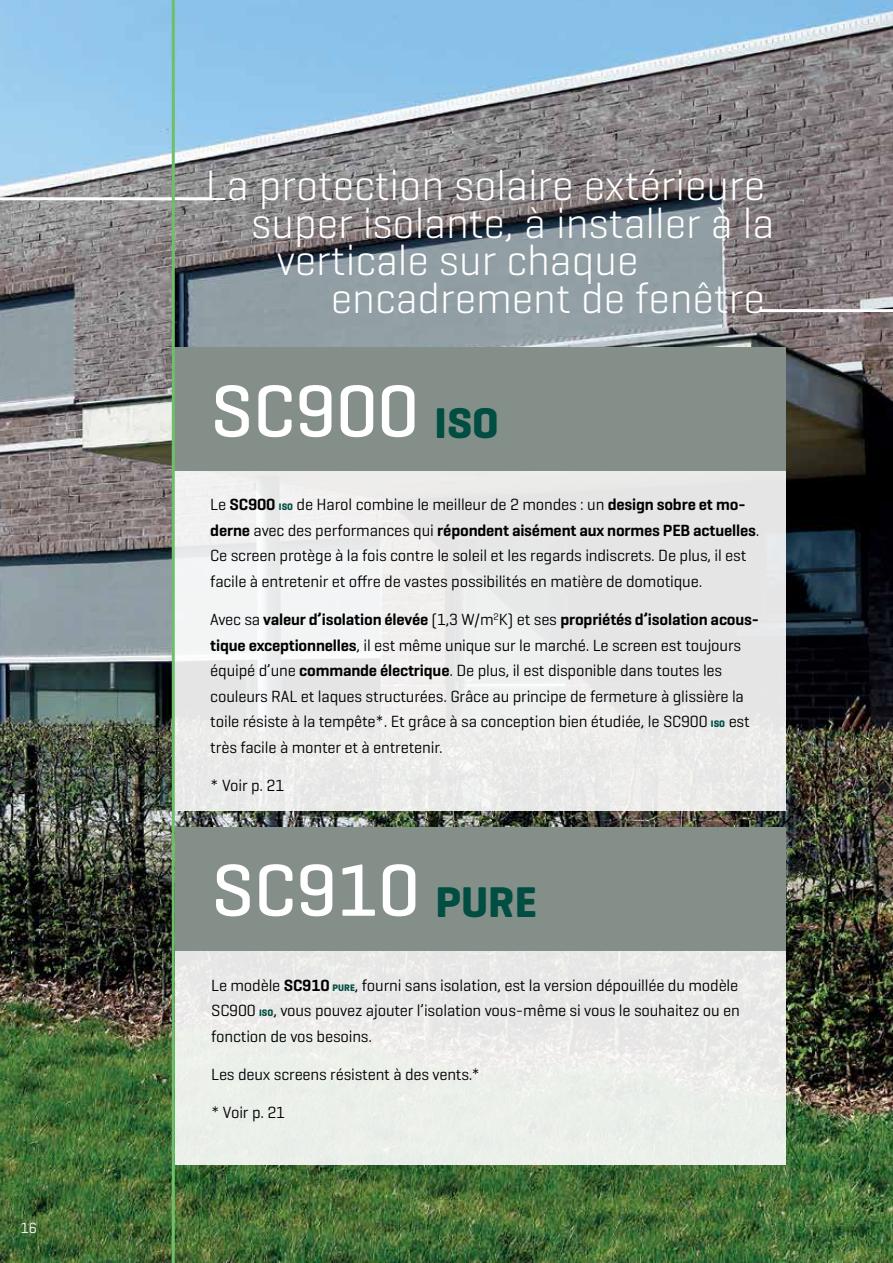
<style>
.page{position:relative;width:893px;height:1263px;background:#fff}
.page>*{position:absolute;margin:0;border:0;box-sizing:border-box;transform-origin:0 0}
.t1{font:500 75px "Geogrotesque";color:#fff}
.t2{font:300 43.5px "Geogrotesque";color:#fff}
.t3{font:16.5px/25.5px "Geogrotesque";letter-spacing:-.01em;color:#000}
.t4{font:15px "Geogrotesque";color:#fff}
.s1{font-weight:700;font-size:43.65px;color:#004d41}
.s2{font-weight:600}
.s3{font-weight:700;font-size:9.6px;color:#004d41}
</style>
<div class="page">
<img style="left:0;top:0;width:893px;height:1263px">
<div style="left:174px;top:470px;width:611px;height:340px;background:#e9eae9"></div>
<div style="left:174px;top:347px;width:611px;height:123px;background:#848f8a"></div>
<div style="left:175px;top:951px;width:610px;height:214px;background:#ebeee9"></div>
<div style="left:175px;top:827px;width:610px;height:124px;background:#848f8a"></div>
<hr style="left:760px;top:309px;width:133px;height:3px;background:#fff">
<hr style="left:0;top:197px;width:211px;height:3px;background:#fff">
<hr style="left:172px;top:0;width:3px;height:1263px;background:#6dc069">
<p class="t4" style="left:21px;top:1219px;width:18px">16</p>
<h2 class="t2" style="left:206px;top:158px;width:561px">La protection solaire extérieure</h2>
<h2 class="t2" style="left:251px;top:196px;width:524px">super isolante, à installer à la</h2>
<h2 class="t2" style="left:277px;top:233px;width:363px">verticale sur chaque</h2>
<h2 class="t2" style="left:331px;top:271px;width:435px">encadrement de fenêtre</h2>
<h1 class="t1" style="left:210px;top:364px;width:245px">SC900 <span class="s1">ISO</span></h1>
<p class="t3" style="left:210px;top:491px;width:551px">Le <span class="s2">SC900</span> <span class="s3">ISO</span> de Harol combine le meilleur de 2 mondes : un <span class="s2">design sobre et mo&shy;derne</span> avec des performances qui <span class="s2">répondent aisément aux normes PEB actuelles</span>.<br>Ce screen protège à la fois contre le soleil et les regards indiscrets. De plus, il est facile à entretenir et offre de vastes possibilités en matière de domotique.</p>
<p class="t3" style="left:210px;top:606px;width:550px">Avec sa <span class="s2">valeur d’isolation élevée</span> (1,3 W/m<sup>2</sup>K) et ses <span class="s2">propriétés d’isolation acous&shy;tique exceptionnelles</span>, il est même unique sur le marché. Le screen est toujours équipé d’une <span class="s2">commande électrique</span>. De plus, il est disponible dans toutes les couleurs RAL et laques structurées. Grâce au principe de fermeture à glissière la toile résiste à la tempête*. Et grâce à sa conception bien étudiée, le SC900 <span class="s3">ISO</span> est très facile à monter et à entretenir.</p>
<p class="t3" style="left:210px;top:772px;width:76px">* Voir p. 21</p>
<h1 class="t1" style="left:211px;top:843px;width:250px">SC910 <span class="s1">PURE</span></h1>
<p class="t3" style="left:211px;top:972px;width:530px;text-align:justify">Le modèle <span class="s2">SC910</span> <span class="s3">PURE</span>, fourni sans isolation, est la version dépouillée du modèle SC900 <span class="s3">ISO</span>, vous pouvez ajouter l’isolation vous-même si vous le souhaitez ou en fonction de vos besoins.</p>
<p class="t3" style="left:211px;top:1061px;width:270px">Les deux screens résistent à des vents.*</p>
<p class="t3" style="left:211px;top:1099px;width:76px">* Voir p. 21</p>
</div>
